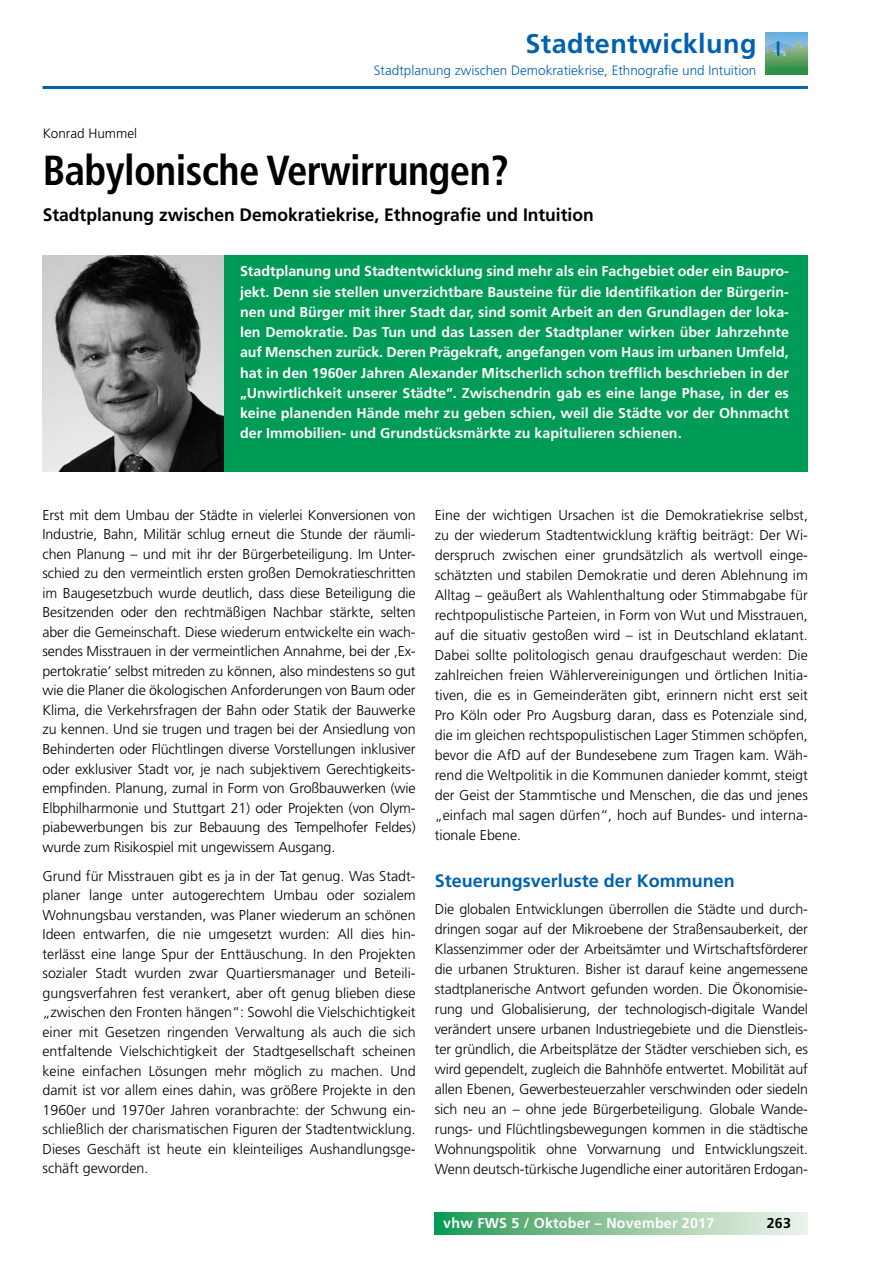
<style>
.page{position:relative;width:893px;height:1263px;background:#fff}
.page>*{position:absolute;margin:0;border:0;box-sizing:border-box;transform-origin:0 0}
.t1{font:700 condensed 42px "Frutiger LT";letter-spacing:-.015em;color:#000}
.t2{font:700 27px "Frutiger LT";letter-spacing:.015em;color:#0062ae}
.t3{font:700 18px "Frutiger LT";color:#000}
.t4{font:700 18px "Frutiger LT";color:#0062ae}
.t5{font:300 14.25px/19.5px "Frutiger LT";letter-spacing:-.01em;color:#000;text-align:justify}
.t6{font:700 14.25px/20.2px "Frutiger LT";color:#fff;text-align:justify}
.t7{font:700 14.25px "Frutiger LT";color:#000}
.t8{font:300 13.5px "Frutiger LT";color:#0062ae}
.t9{font:300 13.5px "Frutiger CE";color:#000}
</style>
<div class="page">
<hr style="left:43px;top:86px;width:765px;height:3px;background:#0062ae">
<svg style="left:435px;top:1213px;width:373px;height:21px;background:#8ec69f"></svg>
<img style="left:766px;top:32px;width:42px;height:43px">
<div style="left:43px;top:255px;width:765px;height:217px;background:#009b56"></div>
<img style="left:43px;top:255px;width:180px;height:217px">
<h2 class="t2" style="left:525px;top:28px;width:233px">Stadtentwicklung</h2>
<p class="t8" style="left:374px;top:62px;width:384px">Stadtplanung zwischen Demokratiekrise, Ethnografie und Intuition</p>
<p class="t9" style="left:43px;top:126px;width:96px">Konrad Hummel</p>
<h1 class="t1" style="left:43px;top:145px;width:468px">Babylonische Verwirrungen?</h1>
<p class="t3" style="left:43px;top:205px;width:553px">Stadtplanung zwischen Demokratiekrise, Ethnografie und Intuition</p>
<p class="t6" style="left:240px;top:261px;width:550px">Stadtplanung und Stadtentwicklung sind mehr als ein Fachgebiet oder ein Baupro&shy;jekt. Denn sie stellen unverzichtbare Bausteine für die Identifikation der Bürgerin&shy;nen und Bürger mit ihrer Stadt dar, sind somit Arbeit an den Grundlagen der loka&shy;len Demokratie. Das Tun und das Lassen der Stadtplaner wirken über Jahrzehnte auf Menschen zurück. Deren Prägekraft, angefangen vom Haus im urbanen Umfeld, hat in den 1960er Jahren Alexander Mitscherlich schon trefflich beschrieben in der „Unwirtlichkeit unserer Städte“. Zwischendrin gab es eine lange Phase, in der es keine planenden Hände mehr zu geben schien, weil die Städte vor der Ohnmacht der Immobilien- und Grundstücksmärkte zu kapitulieren schienen.</p>
<p class="t5" style="left:43px;top:505px;width:375px">Erst mit dem Umbau der Städte in vielerlei Konversionen von Industrie, Bahn, Militär schlug erneut die Stunde der räumli&shy;chen Planung – und mit ihr der Bürgerbeteiligung. Im Unter&shy;schied zu den vermeintlich ersten großen Demokratieschritten im Baugesetzbuch wurde deutlich, dass diese Beteiligung die Besitzenden oder den rechtmäßigen Nachbar stärkte, selten aber die Gemeinschaft. Diese wiederum entwickelte ein wach&shy;sendes Misstrauen in der vermeintlichen Annahme, bei der ‚Ex&shy;pertokratie‘ selbst mitreden zu können, also mindestens so gut wie die Planer die ökologischen Anforderungen von Baum oder Klima, die Verkehrsfragen der Bahn oder Statik der Bauwerke zu kennen. Und sie trugen und tragen bei der Ansiedlung von Behinderten oder Flüchtlingen diverse Vorstellungen inklusiver oder exklusiver Stadt vor, je nach subjektivem Gerechtigkeits&shy;empfinden. Planung, zumal in Form von Großbauwerken (wie Elbphilharmonie und Stuttgart 21) oder Projekten (von Olym&shy;piabewerbungen bis zur Bebauung des Tempelhofer Feldes) wurde zum Risikospiel mit ungewissem Ausgang.</p>
<p class="t5" style="left:43px;top:866px;width:375px">Grund für Misstrauen gibt es ja in der Tat genug. Was Stadt&shy;planer lange unter autogerechtem Umbau oder sozialem Wohnungsbau verstanden, was Planer wiederum an schönen Ideen entwarfen, die nie umgesetzt wurden: All dies hin&shy;terlässt eine lange Spur der Enttäuschung. In den Projekten sozialer Stadt wurden zwar Quartiersmanager und Beteili&shy;gungsverfahren fest verankert, aber oft genug blieben diese „zwischen den Fronten hängen“: Sowohl die Vielschichtigkeit einer mit Gesetzen ringenden Verwaltung als auch die sich entfaltende Vielschichtigkeit der Stadtgesellschaft scheinen keine einfachen Lösungen mehr möglich zu machen. Und damit ist vor allem eines dahin, was größere Projekte in den 1960er und 1970er Jahren voranbrachte: der Schwung ein&shy;schließlich der charismatischen Figuren der Stadtentwicklung.<br>Dieses Geschäft ist heute ein kleinteiliges Aushandlungsge&shy;schäft geworden.</p>
<p class="t5" style="left:435px;top:505px;width:375px;line-height:20px">Eine der wichtigen Ursachen ist die Demokratiekrise selbst, zu der wiederum Stadtentwicklung kräftig beiträgt: Der Wi&shy;derspruch zwischen einer grundsätzlich als wertvoll einge&shy;schätzten und stabilen Demokratie und deren Ablehnung im Alltag – geäußert als Wahlenthaltung oder Stimmabgabe für rechtpopulistische Parteien, in Form von Wut und Misstrauen, auf die situativ gestoßen wird – ist in Deutschland eklatant.<br>Dabei sollte politologisch genau draufgeschaut werden: Die zahlreichen freien Wählervereinigungen und örtlichen Initia&shy;tiven, die es in Gemeinderäten gibt, erinnern nicht erst seit Pro Köln oder Pro Augsburg daran, dass es Potenziale sind, die im gleichen rechtspopulistischen Lager Stimmen schöpfen, bevor die AfD auf der Bundesebene zum Tragen kam. Wäh&shy;rend die Weltpolitik in die Kommunen danieder kommt, steigt der Geist der Stammtische und Menschen, die das und jenes „einfach mal sagen dürfen“, hoch auf Bundes- und interna&shy;tionale Ebene.</p>
<p class="t4" style="left:435px;top:870px;width:302px">Steuerungsverluste der Kommunen</p>
<p class="t5" style="left:435px;top:899px;width:375px;line-height:20px">Die globalen Entwicklungen überrollen die Städte und durch&shy;dringen sogar auf der Mikroebene der Straßensauberkeit, der Klassenzimmer oder der Arbeitsämter und Wirtschaftsförderer die urbanen Strukturen. Bisher ist darauf keine angemessene stadtplanerische Antwort gefunden worden. Die Ökonomisie&shy;rung und Globalisierung, der technologisch-digitale Wandel verändert unsere urbanen Industriegebiete und die Dienstleis&shy;ter gründlich, die Arbeitsplätze der Städter verschieben sich, es wird gependelt, zugleich die Bahnhöfe entwertet. Mobilität auf allen Ebenen, Gewerbesteuerzahler verschwinden oder siedeln sich neu an – ohne jede Bürgerbeteiligung. Globale Wande&shy;rungs- und Flüchtlingsbewegungen kommen in die städtische Wohnungspolitik ohne Vorwarnung und Entwicklungszeit.<br>Wenn deutsch-türkische Jugendliche einer autoritären Erdogan-</p>
<p class="t6" style="left:443px;top:1213px;width:272px">vhw FWS 5 / Oktober – November 2017</p>
<p class="t7" style="left:767px;top:1214px;width:26px">263</p>
</div>
